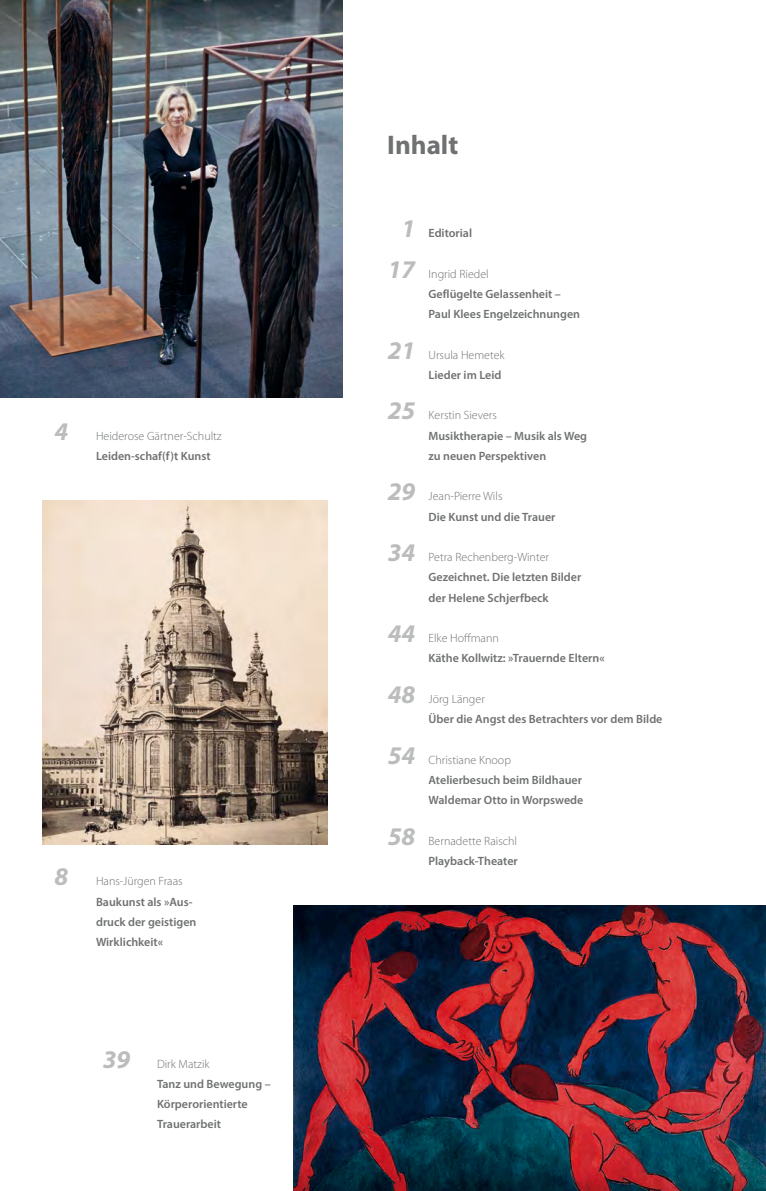
<style>
.page{position:relative;width:766px;height:1191px;background:#fff}
.page>*{position:absolute;margin:0;border:0;box-sizing:border-box;transform-origin:0 0}
.Kapitelueberschrift{font:700 27px "Myriad Pro";color:#6f7172}
.Inhalt_Titel{font:600 12px/20.2px "Myriad Pro";color:#6f7172}
.Inhalt_Autor{font:300 12px "Myriad Pro";color:#6f7172}
.s1{font-weight:700;font-style:italic;font-size:25.5px;color:#bbbcbd}
</style>
<div class="page">
<img style="left:42px;top:500px;width:285px;height:344px">
<img style="left:293px;top:905px;width:472px;height:286px">
<img style="left:0;top:0;width:342px;height:398px">
<p class="Inhalt_Autor" style="left:54px;top:428px;width:169px"><span class="s1">4</span> Heiderose Gärtner-Schultz</p>
<p class="Inhalt_Titel" style="left:96px;top:445px;width:116px">Leiden-schaf(f)t Kunst</p>
<p class="Inhalt_Autor" style="left:54px;top:874px;width:130px"><span class="s1">8</span> Hans-Jürgen Fraas</p>
<p class="Inhalt_Titel" style="left:96px;top:891px;width:102px">Baukunst als »Aus&shy;druck der geistigen<br>Wirklichkeit«</p>
<p class="Inhalt_Autor" style="left:103px;top:1056px;width:108px"><span class="s1">39</span> Dirk Matzik</p>
<p class="Inhalt_Titel" style="left:157px;top:1073px;width:115px">Tanz und Bewegung –<br>Körperorientierte<br>Trauerarbeit</p>
<p class="Kapitelueberschrift" style="left:387px;top:127px;width:73px">Inhalt</p>
<p class="Inhalt_Titel" style="left:401px;top:223px;width:72px"><span class="s1">1</span> Editorial</p>
<p class="Inhalt_Autor" style="left:388px;top:266px;width:102px"><span class="s1">17</span> Ingrid Riedel</p>
<p class="Inhalt_Titel" style="left:428px;top:283px;width:153px">Geflügelte Gelassenheit –<br>Paul Klees Engelzeichnungen</p>
<p class="Inhalt_Autor" style="left:388px;top:347px;width:118px"><span class="s1">21</span> Ursula Hemetek</p>
<p class="Inhalt_Titel" style="left:428px;top:364px;width:74px">Lieder im Leid</p>
<p class="Inhalt_Autor" style="left:388px;top:408px;width:110px"><span class="s1">25</span> Kerstin Sievers</p>
<p class="Inhalt_Titel" style="left:428px;top:425px;width:160px">Musiktherapie – Musik als Weg zu neuen Perspektiven</p>
<p class="Inhalt_Autor" style="left:388px;top:489px;width:116px"><span class="s1">29</span> Jean-Pierre Wils</p>
<p class="Inhalt_Titel" style="left:428px;top:506px;width:128px">Die Kunst und die Trauer</p>
<p class="Inhalt_Autor" style="left:388px;top:550px;width:163px"><span class="s1">34</span> Petra Rechenberg-Winter</p>
<p class="Inhalt_Titel" style="left:428px;top:567px;width:154px">Gezeichnet. Die letzten Bilder der Helene Schjerfbeck</p>
<p class="Inhalt_Autor" style="left:388px;top:631px;width:112px"><span class="s1">44</span> Elke Hoffmann</p>
<p class="Inhalt_Titel" style="left:428px;top:648px;width:178px">Käthe Kollwitz: »Trauernde Eltern«</p>
<p class="Inhalt_Autor" style="left:388px;top:692px;width:98px"><span class="s1">48</span> Jörg Länger</p>
<p class="Inhalt_Titel" style="left:428px;top:709px;width:235px">Über die Angst des Betrachters vor dem Bilde</p>
<p class="Inhalt_Autor" style="left:388px;top:752px;width:124px"><span class="s1">54</span> Christiane Knoop</p>
<p class="Inhalt_Titel" style="left:428px;top:769px;width:156px">Atelierbesuch beim Bildhauer<br>Waldemar Otto in Worpswede</p>
<p class="Inhalt_Autor" style="left:388px;top:833px;width:131px"><span class="s1">58</span> Bernadette Raischl</p>
<p class="Inhalt_Titel" style="left:428px;top:850px;width:91px">Playback-Theater</p>
</div>
